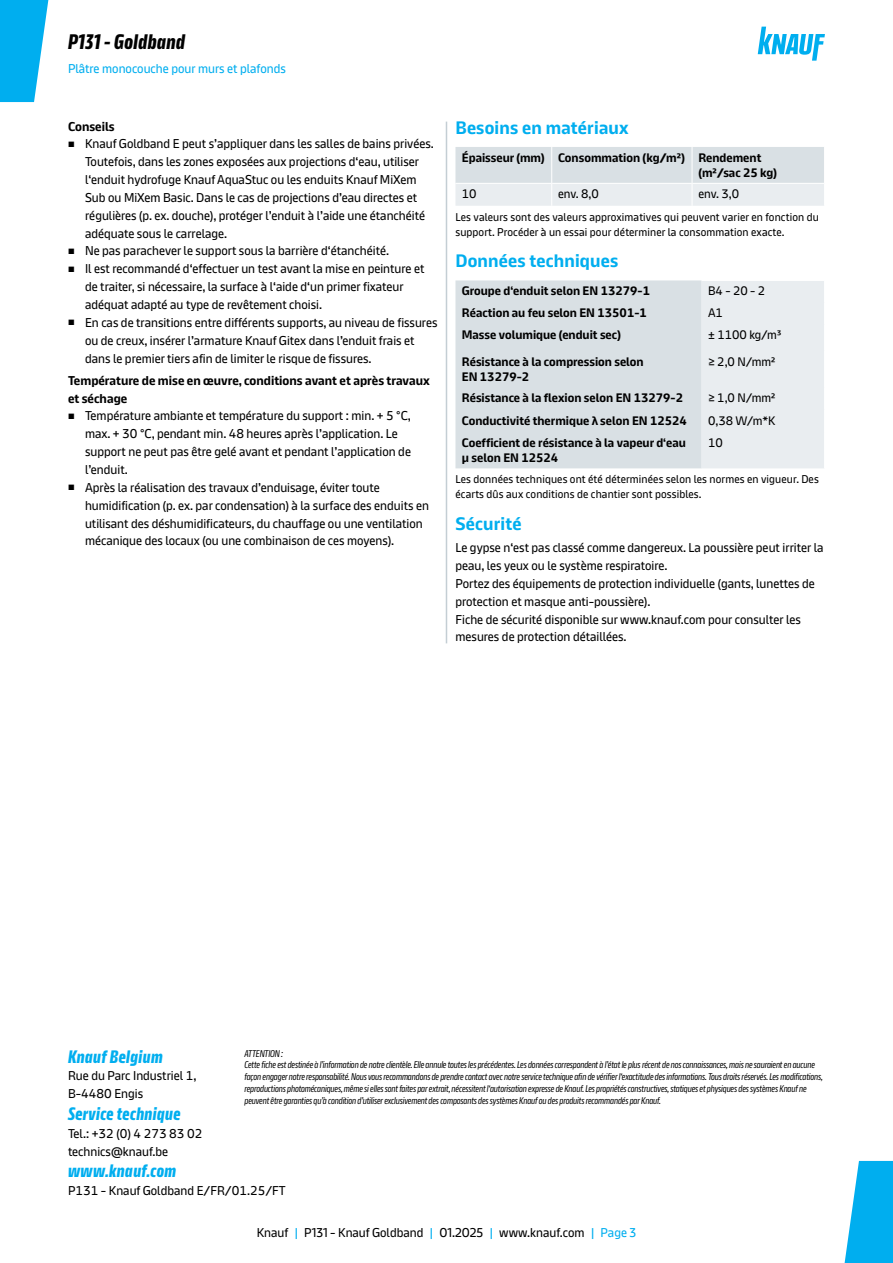
<style>
.page{position:relative;width:893px;height:1263px;background:#fff}
.page>*{position:absolute;margin:0;border:0;box-sizing:border-box;transform-origin:0 0}
.t1{font:700 21px "Knauf Head";letter-spacing:.025em;color:#000}
.t2{font:700 18px "Knauf";letter-spacing:.01em;color:#00aeef}
.t3{font:700 18px "Knauf Head";letter-spacing:.025em;color:#00aeef}
.t4{font:12.75px/17.9px "Knauf";color:#000}
.t5{font:700 12.75px/17.9px "Knauf";color:#000}
.t6{font:12.75px "Knauf";color:#00aeef}
.t7{font:700 12.3px/15px "Knauf";color:#000}
.t8{font:12.3px "Knauf";color:#000}
.t9{font:11.25px/15px "Knauf";letter-spacing:.01em;color:#000}
.t10{font:9.75px/11.7px "Knauf Head";letter-spacing:-.01em;color:#000}
.s1{font-size:7.65px}
.s2{color:#00aeef}
</style>
<div class="page">
<svg style="left:844px;top:1161px;width:49px;height:102px"></svg>
<svg style="left:0;top:0;width:49px;height:102px"></svg>
<svg style="left:455px;top:147px;width:369px;height:59px;background:#dfe5e9"></svg>
<div style="left:455px;top:280px;width:247px;height:188px;background:#d9e0e4"></div>
<div style="left:702px;top:281px;width:122px;height:187px;background:#e9edf0"></div>
<hr style="left:446px;top:122px;width:1px;height:521px;background:#c4ced4">
<svg style="left:758px;top:27px;width:67px;height:34px"></svg>
<h1 class="t1" style="left:68px;top:31px;width:119px">P131 - Goldband</h1>
<p class="t6" style="left:68px;top:61px;width:219px">Plâtre monocouche pour murs et plafonds</p>
<p class="t5" style="left:68px;top:117px;width:48px">Conseils</p>
<p class="t4" style="left:85px;top:135px;width:350px;text-indent:-17px"><span class="s1">■</span> Knauf Goldband E peut s’appliquer dans les salles de bains privées.<br>Toutefois, dans les zones exposées aux projections d‘eau, utiliser l‘enduit hydrofuge Knauf AquaStuc ou les enduits Knauf MiXem Sub ou MiXem Basic. Dans le cas de projections d’eau directes et régulières (p. ex. douche), protéger l’enduit à l’aide une étanchéité adéquate sous le carrelage.</p>
<p class="t4" style="left:68px;top:242px;width:323px"><span class="s1">■</span> Ne pas parachever le support sous la barrière d‘étanchéité.</p>
<p class="t4" style="left:85px;top:260px;width:341px;text-indent:-17px"><span class="s1">■</span> Il est recommandé d‘effectuer un test avant la mise en peinture et de traiter, si nécessaire, la surface à l‘aide d‘un primer fixateur adéquat adapté au type de revêtement choisi.</p>
<p class="t4" style="left:85px;top:313px;width:354px;text-indent:-17px"><span class="s1">■</span> En cas de transitions entre différents supports, au niveau de fissures ou de creux, insérer l’armature Knauf Gitex dans l’enduit frais et dans le premier tiers afin de limiter le risque de fissures.</p>
<p class="t5" style="left:68px;top:371px;width:363px">Température de mise en œuvre, conditions avant et après travaux et séchage</p>
<p class="t4" style="left:85px;top:407px;width:327px;text-indent:-17px"><span class="s1">■</span> Température ambiante et température du support : min. + 5 °C, max. + 30 °C, pendant min. 48 heures après l’application. Le support ne peut pas être gelé avant et pendant l’application de l’enduit.</p>
<p class="t4" style="left:85px;top:478px;width:345px;text-indent:-17px"><span class="s1">■</span> Après la réalisation des travaux d’enduisage, éviter toute humidification (p. ex. par condensation) à la surface des enduits en utilisant des déshumidificateurs, du chauffage ou une ventilation mécanique des locaux (ou une combinaison de ces moyens).</p>
<h2 class="t2" style="left:455px;top:118px;width:175px">Besoins en matériaux</h2>
<p class="t7" style="left:698px;top:150px;width:80px;text-indent:-237px">Épaisseur (mm) Consommation (kg/m²) Rendement (m²/sac 25 kg)</p>
<p class="t8" style="left:462px;top:187px;width:16px">10</p>
<p class="t8" style="left:558px;top:187px;width:42px">env. 8,0</p>
<p class="t8" style="left:698px;top:187px;width:42px">env. 3,0</p>
<p class="t9" style="left:455px;top:209px;width:365px">Les valeurs sont des valeurs approximatives qui peuvent varier en fonction du support. Procéder à un essai pour déterminer la consommation exacte.</p>
<h2 class="t2" style="left:455px;top:251px;width:164px">Données techniques</h2>
<p class="t7" style="left:462px;top:283px;width:190px">Groupe d‘enduit selon EN 13279-1</p>
<p class="t8" style="left:708px;top:284px;width:59px">B4 - 20 - 2</p>
<p class="t7" style="left:462px;top:305px;width:186px">Réaction au feu selon EN 13501-1</p>
<p class="t8" style="left:708px;top:306px;width:16px">A1</p>
<p class="t7" style="left:462px;top:327px;width:161px">Masse volumique (enduit sec)</p>
<p class="t8" style="left:708px;top:328px;width:75px">± 1100 kg/m³</p>
<p class="t7" style="left:462px;top:354px;width:183px">Résistance à la compression selon<br>EN 13279-2</p>
<p class="t8" style="left:708px;top:355px;width:69px">≥ 2,0 N/mm²</p>
<p class="t7" style="left:462px;top:390px;width:223px">Résistance à la flexion selon EN 13279-2</p>
<p class="t8" style="left:708px;top:391px;width:69px">≥ 1,0 N/mm²</p>
<p class="t7" style="left:462px;top:413px;width:227px">Conductivité thermique λ selon EN 12524</p>
<p class="t8" style="left:708px;top:413px;width:69px">0,38 W/m*K</p>
<p class="t7" style="left:462px;top:435px;width:226px">Coefficient de résistance à la vapeur d‘eau µ selon EN 12524</p>
<p class="t8" style="left:708px;top:436px;width:16px">10</p>
<p class="t9" style="left:455px;top:472px;width:365px">Les données techniques ont été déterminées selon les normes en vigueur. Des écarts dûs aux conditions de chantier sont possibles.</p>
<h2 class="t2" style="left:455px;top:514px;width:68px">Sécurité</h2>
<p class="t4" style="left:455px;top:539px;width:369px">Le gypse n‘est pas classé comme dangereux. La poussière peut irriter la peau, les yeux ou le système respiratoire.<br>Portez des équipements de protection individuelle (gants, lunettes de protection et masque anti-poussière).<br>Fiche de sécurité disponible sur www.knauf.com pour consulter les mesures de protection détaillées.</p>
<h2 class="t3" style="left:68px;top:1047px;width:96px">Knauf Belgium</h2>
<p class="t4" style="left:68px;top:1067px;width:130px">Rue du Parc Industriel 1,<br>B-4480 Engis</p>
<h2 class="t3" style="left:68px;top:1104px;width:114px">Service technique</h2>
<p class="t4" style="left:68px;top:1124px;width:136px">Tel.: +32 (0) 4 273 83 02 technics@knauf.be</p>
<h2 class="t3" style="left:68px;top:1161px;width:110px">www.knauf.com</h2>
<p class="t4" style="left:68px;top:1181px;width:219px">P131 - Knauf Goldband E/FR/01.25/FT</p>
<p class="t10" style="left:244px;top:1047px;width:580px">ATTENTION :<br>Cette fiche est destinée à l’information de notre clientèle. Elle annule toutes les précédentes. Les données correspondent à l’état le plus récent de nos connaissances, mais ne sauraient en aucune façon engager notre responsabilité. Nous vous recommandons de prendre contact avec notre service technique afin de vérifier l‘exactitude des informations. Tous droits réservés. Les modifications, reproductions photomécaniques, même si elles sont faites par extrait, nécessitent l‘autorisation expresse de Knauf. Les propriétés constructives, statiques et physiques des systèmes Knauf ne peuvent être garanties qu’à condition d’utiliser exclusivement des composants des systèmes Knauf ou des produits recommandés par Knauf.</p>
<p class="t4" style="left:257px;top:1224px;width:381px">Knauf <span class="s2">|</span> P131 - Knauf Goldband <span class="s2">|</span> 01.2025 <span class="s2">|</span> www.knauf.com <span class="s2">| Page 3</span></p>
</div>
